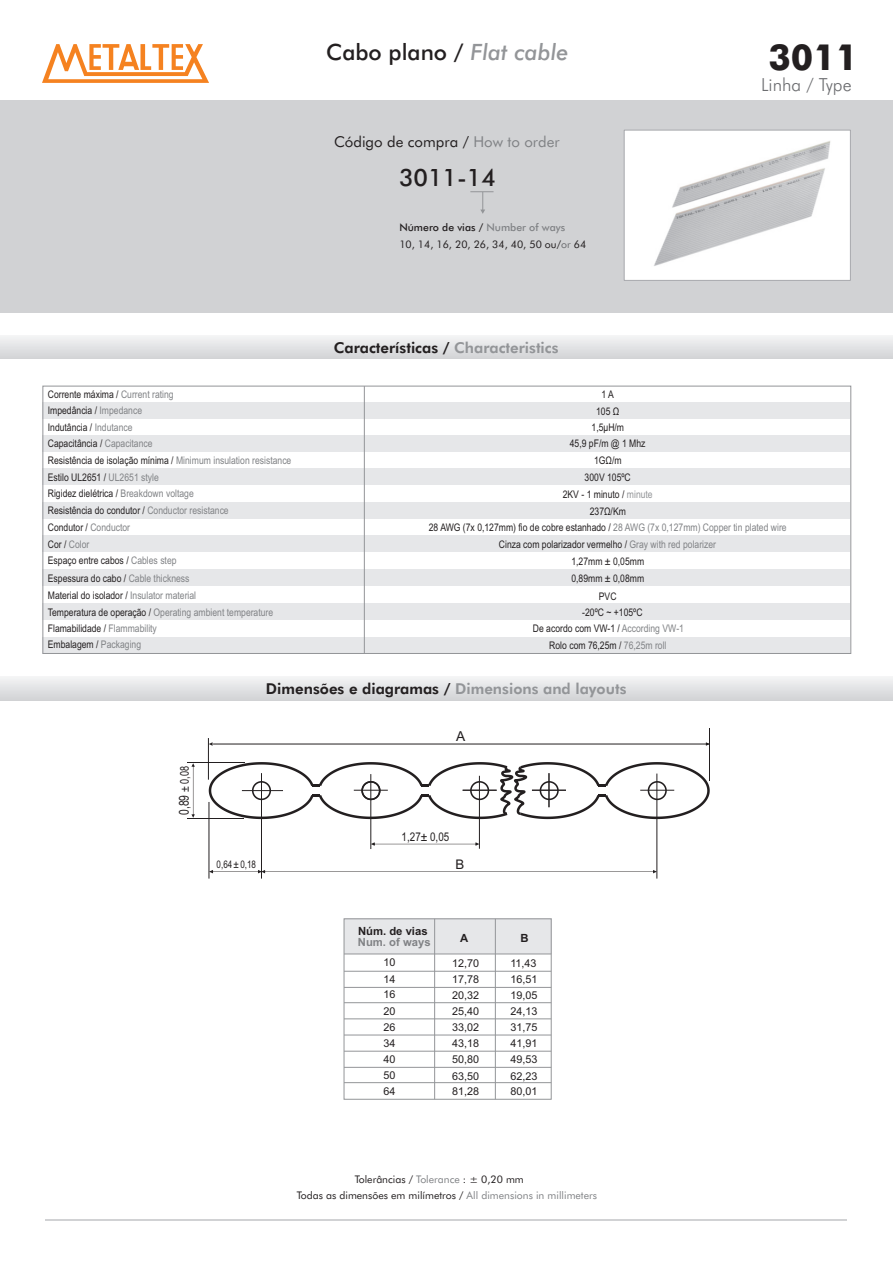
<style>
.page{position:relative;width:893px;height:1263px;background:#fff}
.page>*{position:absolute;margin:0;border:0;box-sizing:border-box;transform-origin:0 0}
.t1{font:500 36px "Futura BT";color:#231f20}
.t2{font:500 24px "Futura BT";color:#231f20}
.t3{font:500 22.5px "Futura BT";color:#231f20}
.t4{font:300 18px "Futura BT";color:#6c6d70}
.t5{font:800 15px "Futura BT";color:#231f20}
.t6{font:15px "Futura BT";color:#231f20}
.t7{font:13.65px "Arial Narrow";color:#231f20;scale:.92 1}
.t8{font:13.65px "Arial";color:#231f20}
.t9{font:13.2px "Arial";color:#231f20}
.t10{font:12px "Arial Narrow";color:#231f20}
.t11{font:700 11.25px "Arial";color:#231f20}
.t12{font:700 11.25px "Arial";color:#808285}
.t13{font:10.8px/16.2px "Arial";color:#231f20;text-align:justify}
.t14{font:10.5px/16.4px "Arial Narrow";color:#231f20;text-align:center}
.t15{font:10.5px/17.1px "Futura BT";color:#231f20}
.t16{font:10.5px "Arial Narrow";color:#808285}
.t17{font:10.5px "Arial Narrow";color:#231f20;scale:.94 1}
.s1{font-style:italic;color:#939598}
.s2{color:#808285}
.s3{font-weight:500}
.s4{font-weight:500;color:#808285}
.s5{color:#6c6d70}
.s6{color:#939598}
.s7{color:#231f20}
.s8{font-size:11.4px}
.s9{font-size:12.15px}
</style>
<div class="page">
<div style="left:42px;top:637px;width:808px;height:16px;background:#e6e7e9"></div>
<div style="left:344px;top:919px;width:207px;height:35px;background:#e6e7e9"></div>
<div style="left:42px;top:603px;width:808px;height:17px;background:#e6e7e9"></div>
<div style="left:42px;top:569px;width:808px;height:17px;background:#e6e7e9"></div>
<div style="left:42px;top:535px;width:808px;height:17px;background:#e6e7e9"></div>
<div style="left:42px;top:502px;width:808px;height:17px;background:#e6e7e9"></div>
<div style="left:42px;top:468px;width:808px;height:17px;background:#e6e7e9"></div>
<div style="left:42px;top:435px;width:808px;height:17px;background:#e6e7e9"></div>
<div style="left:42px;top:402px;width:808px;height:17px;background:#e6e7e9"></div>
<div style="left:0;top:100px;width:893px;height:213px;background:#d1d2d4"></div>
<svg style="left:42px;top:44px;width:167px;height:39px"></svg>
<svg style="left:624px;top:130px;width:227px;height:151px;background:#fafafa"></svg>
<div style="left:0;top:676px;width:893px;height:24px;background:linear-gradient(to bottom,#f5f5f6,#d3d4d7)"></div>
<div style="left:0;top:335px;width:893px;height:24px;background:linear-gradient(to bottom,#f4f4f5,#d3d5d7)"></div>
<hr style="left:709px;top:729px;width:1px;height:52px;background:#231f20">
<hr style="left:213px;top:744px;width:497px;height:1px;background:#231f20">
<svg style="left:209px;top:742px;width:4px;height:4px"></svg>
<svg style="left:372px;top:842px;width:107px;height:4px"></svg>
<svg style="left:210px;top:870px;width:447px;height:3px"></svg>
<svg style="left:209px;top:762px;width:501px;height:57px"></svg>
<hr style="left:187px;top:762px;width:57px;height:1px;background:#231f20">
<hr style="left:187px;top:818px;width:56px;height:1px;background:#231f20">
<svg style="left:191px;top:763px;width:4px;height:55px"></svg>
<img style="left:651px;top:140px;width:181px;height:127px">
<svg style="left:470px;top:191px;width:24px;height:23px"></svg>
<hr style="left:364px;top:386px;width:1px;height:267px;background:#939598">
<hr style="left:45px;top:1219px;width:802px;height:2px;background:#d1d2d4">
<div style="left:344px;top:919px;width:207px;height:180px;border:1px solid #939598"></div>
<hr style="left:434px;top:919px;width:1px;height:180px;background:#939598">
<hr style="left:495px;top:919px;width:1px;height:180px;background:#939598">
<hr style="left:344px;top:971px;width:207px;height:1px;background:#939598">
<hr style="left:344px;top:987px;width:207px;height:1px;background:#939598">
<hr style="left:344px;top:1002px;width:207px;height:1px;background:#939598">
<hr style="left:344px;top:1018px;width:207px;height:1px;background:#939598">
<hr style="left:344px;top:1035px;width:207px;height:1px;background:#939598">
<hr style="left:344px;top:1051px;width:207px;height:1px;background:#939598">
<hr style="left:344px;top:1067px;width:207px;height:1px;background:#939598">
<hr style="left:344px;top:1082px;width:207px;height:1px;background:#939598">
<hr style="left:209px;top:802px;width:1px;height:76px;background:#231f20">
<hr style="left:208px;top:738px;width:1px;height:42px;background:#231f20">
<hr style="left:261px;top:773px;width:1px;height:105px;background:#231f20">
<hr style="left:242px;top:790px;width:41px;height:1px;background:#231f20">
<hr style="left:549px;top:773px;width:1px;height:34px;background:#231f20">
<hr style="left:532px;top:790px;width:34px;height:1px;background:#231f20">
<hr style="left:640px;top:790px;width:34px;height:1px;background:#231f20">
<hr style="left:463px;top:790px;width:34px;height:1px;background:#231f20">
<hr style="left:354px;top:790px;width:34px;height:1px;background:#231f20">
<hr style="left:371px;top:774px;width:1px;height:75px;background:#231f20">
<hr style="left:479px;top:776px;width:1px;height:73px;background:#231f20">
<hr style="left:657px;top:773px;width:1px;height:105px;background:#231f20">
<hr style="left:344px;top:954px;width:207px;height:1px;background:#939598">
<h3 class="t3" style="left:326px;top:43px;width:244px">Cabo plano / <span class="s1">Flat cable</span></h3>
<h1 class="t1" style="left:768px;top:42px;width:91px">3011</h1>
<h3 class="t4" style="left:761px;top:77px;width:92px">Linha / Type</h3>
<h3 class="t6" style="left:334px;top:136px;width:227px">Código de compra / <span class="s2">How to order</span></h3>
<h2 class="t2" style="left:399px;top:168px;width:98px">3011-14</h2>
<p class="t15" style="left:399px;top:219px;width:188px"><span class="s3">Número de vias /</span> <span class="s4">Number of ways<br></span>10, 14, 16, 20, 26, 34, 40, 50 ou/<span class="s5">or</span> 64</p>
<h3 class="t5" style="left:334px;top:341px;width:226px">Características / <span class="s6">Characteristics</span></h3>
<p class="t14" style="left:48px;top:387px;width:127px;text-align:left">Corrente máxima / <span class="s2">Current rating<br></span>Impedância / <span class="s2">Impedance<br></span>Indutância / <span class="s2">Indutance<br></span>Capacitância / <span class="s2">Capacitance</span></p>
<p class="t14" style="left:596px;top:387px;width:25px;line-height:16.8px">1 A<br>105 Ù</p>
<p class="t14" style="left:592px;top:420px;width:34px">1,5µH/m</p>
<p class="t14" style="left:594px;top:453px;width:29px">1GÙ/m</p>
<p class="t14" style="left:563px;top:486px;width:91px;line-height:17.4px">2KV - 1 minuto / <span class="s6">minute<br></span>237Ù/Km</p>
<p class="t14" style="left:570px;top:436px;width:77px">45,9 pF/m @ 1 Mhz</p>
<p class="t14" style="left:48px;top:453px;width:245px">Resistência de isolação mínima / <span class="s2">Minimum insulation resistance</span></p>
<p class="t14" style="left:48px;top:470px;width:113px">Estilo UL2651 / <span class="s2">UL2651 style</span></p>
<p class="t14" style="left:585px;top:470px;width:48px">300V 105ºC</p>
<p class="t14" style="left:48px;top:486px;width:147px">Rigidez dielétrica / <span class="s2">Breakdown voltage</span></p>
<p class="t14" style="left:48px;top:503px;width:182px">Resistência do condutor / <span class="s2">Conductor resistance</span></p>
<p class="t14" style="left:48px;top:520px;width:84px">Condutor / <span class="s2">Conductor</span></p>
<p class="t14" style="left:429px;top:520px;width:359px">28 AWG (7x 0,127mm) fio de cobre estanhado / <span class="s2">28 AWG (7x 0,127mm) Copper tin plated wire</span></p>
<p class="t16" style="left:48px;top:540px;width:43px"><span class="s7">Cor /</span> Color</p>
<p class="t14" style="left:499px;top:537px;width:219px">Cinza com polarizador vermelho / <span class="s2">Gray with red polarizer</span></p>
<p class="t14" style="left:48px;top:553px;width:130px">Espaço entre cabos / <span class="s2">Cables step</span></p>
<p class="t14" style="left:571px;top:554px;width:74px">1,27mm ± 0,05mm</p>
<p class="t14" style="left:48px;top:571px;width:143px">Espessura do cabo / <span class="s2">Cable thickness</span></p>
<p class="t14" style="left:571px;top:571px;width:74px">0,89mm ± 0,08mm</p>
<p class="t14" style="left:48px;top:588px;width:150px">Material do isolador / <span class="s2">Insulator material</span></p>
<p class="t14" style="left:599px;top:589px;width:19px">PVC</p>
<p class="t16" style="left:48px;top:608px;width:227px"><span class="s7">Temperatura de operação /</span> Operating ambient temperature</p>
<p class="t14" style="left:582px;top:605px;width:62px">-20ºC ~ +105ºC</p>
<p class="t14" style="left:48px;top:621px;width:111px">Flamabilidade / <span class="s2">Flammability</span></p>
<p class="t14" style="left:533px;top:621px;width:153px">De acordo com VW-1 / <span class="s2">According VW-1</span></p>
<p class="t14" style="left:48px;top:637px;width:95px">Embalagem / <span class="s2">Packaging</span></p>
<p class="t14" style="left:549px;top:638px;width:119px">Rolo com 76,25m / <span class="s2">76,25m roll</span></p>
<h3 class="t5" style="left:266px;top:682px;width:362px">Dimensões e diagramas / <span class="s6">Dimensions and layouts</span></h3>
<h3 class="t7" style="left:179px;top:815px;width:55px;rotate:-90deg">0,89 <span class="s8">±</span> <span class="s9">0,08</span></h3>
<p class="t17" style="left:217px;top:861px;width:43px">0,64±0,18</p>
<h3 class="t8" style="left:456px;top:731px;width:11px">A</h3>
<p class="t10" style="left:402px;top:832px;width:49px">1,27± 0,05</p>
<p class="t11" style="left:358px;top:927px;width:71px">Núm. de vias</p>
<p class="t12" style="left:358px;top:938px;width:74px">Num. of ways</p>
<p class="t9" style="left:455px;top:859px;width:10px">B</p>
<p class="t11" style="left:460px;top:933px;width:10px">A</p>
<p class="t11" style="left:520px;top:933px;width:10px">B</p>
<p class="t13" style="left:383px;top:955px;width:14px">10</p>
<p class="t13" style="left:452px;top:956px;width:29px">12,70<br>17,78<br>20,32<br>25,40<br>33,02<br>43,18<br>50,80<br>63,50</p>
<p class="t13" style="left:452px;top:1083px;width:29px">81,28</p>
<p class="t13" style="left:383px;top:973px;width:14px;line-height:14.9px">14<br>16</p>
<p class="t13" style="left:383px;top:1004px;width:14px">20<br>26<br>34<br>40<br>50<br>64</p>
<p class="t13" style="left:510px;top:956px;width:29px">11,43<br>16,51<br>19,05<br>24,13<br>31,75<br>41,91<br>49,53<br>62,23</p>
<p class="t13" style="left:510px;top:1083px;width:29px">80,01</p>
<p class="t15" style="left:297px;top:1172px;width:302px;line-height:15.6px;text-indent:58px">Tolerâncias / <span class="s2">Tolerance</span> : ± 0,20 mm<br>Todas as dimensões em milímetros / <span class="s2">All dimensions in millimeters</span></p>
</div>
